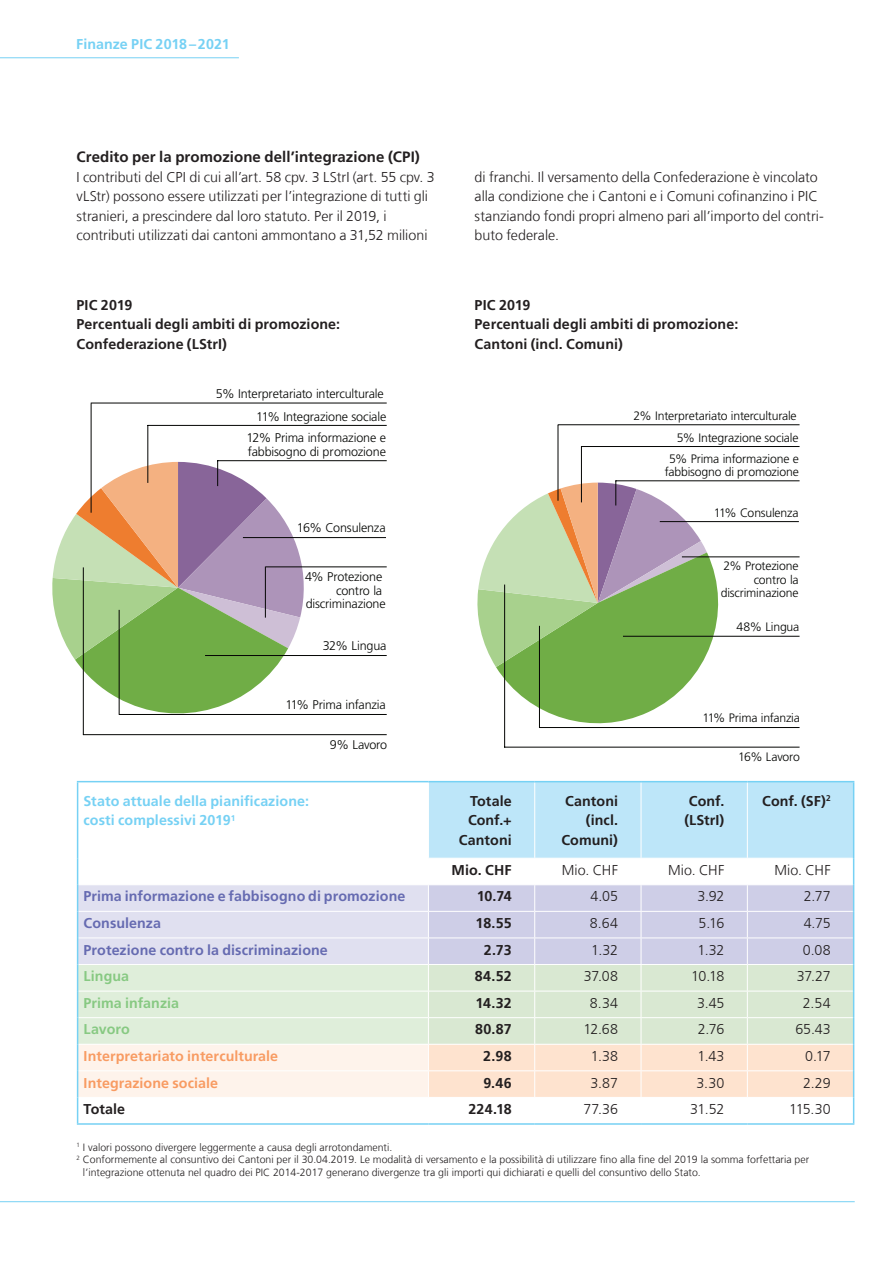
<style>
.page{position:relative;width:893px;height:1263px;background:#fff}
.page>*{position:absolute;margin:0;border:0;box-sizing:border-box;transform-origin:0 0}
.t1{font:700 15px "Frutiger LT Com";letter-spacing:.005em;color:#231f20}
.t2{font:300 14.25px/19.5px "Frutiger LT Com";color:#231f20}
.t3{font:700 14.25px/19.5px "Frutiger LT Com";letter-spacing:.005em;color:#231f20;text-align:right}
.t4{font:700 14.25px "Frutiger LT Com";letter-spacing:.005em;color:#666bb1}
.t5{font:700 14.25px/19.5px "Frutiger LT Com";letter-spacing:.005em;color:#76d1f4}
.t6{font:700 14.25px "Frutiger LT Com";letter-spacing:.005em;color:#f89b62}
.t7{font:700 14.25px "Frutiger LT Com";letter-spacing:.005em;color:#87c982}
.t8{font:300 12.6px/14px "Frutiger LT Com";letter-spacing:-.015em;color:#040503;text-align:right}
.t9{font:700 12.6px "Frutiger LT Com";color:#040503}
.t10{font:300 12.15px/13.6px "Frutiger LT Com";letter-spacing:-.015em;color:#040503;text-align:right}
.t11{font:300 10.5px "Frutiger LT Com";color:#231f20}
</style>
<div class="page">
<hr style="left:77px;top:781px;width:351px;height:1px;background:#76d1f4">
<hr style="left:428px;top:781px;width:107px;height:1px;background:#76d1f4">
<hr style="left:535px;top:781px;width:106px;height:1px;background:#76d1f4">
<hr style="left:641px;top:781px;width:106px;height:1px;background:#76d1f4">
<hr style="left:747px;top:781px;width:107px;height:1px;background:#76d1f4">
<hr style="left:77px;top:1123px;width:351px;height:2px;background:#76d1f4">
<hr style="left:428px;top:1123px;width:107px;height:2px;background:#76d1f4">
<hr style="left:535px;top:1123px;width:106px;height:2px;background:#76d1f4">
<hr style="left:641px;top:1123px;width:106px;height:2px;background:#76d1f4">
<svg style="left:77px;top:782px;width:777px;height:342px"></svg>
<hr style="left:747px;top:1123px;width:107px;height:2px;background:#76d1f4">
<hr style="left:83px;top:734px;width:304px;height:1px;background:#040503">
<hr style="left:83px;top:567px;width:1px;height:168px;background:#040503">
<hr style="left:119px;top:714px;width:268px;height:1px;background:#040503">
<hr style="left:205px;top:655px;width:182px;height:1px;background:#040503">
<hr style="left:266px;top:566px;width:121px;height:1px;background:#040503">
<hr style="left:243px;top:537px;width:143px;height:1px;background:#040503">
<svg style="left:52px;top:460px;width:259px;height:264px"></svg>
<hr style="left:265px;top:566px;width:1px;height:52px;background:#040503">
<hr style="left:217px;top:460px;width:170px;height:1px;background:#040503">
<hr style="left:147px;top:425px;width:1px;height:58px;background:#040503">
<hr style="left:147px;top:425px;width:240px;height:1px;background:#040503">
<hr style="left:91px;top:403px;width:296px;height:1px;background:#040503">
<hr style="left:91px;top:403px;width:1px;height:110px;background:#040503">
<hr style="left:504px;top:747px;width:295px;height:1px;background:#040503">
<hr style="left:504px;top:584px;width:1px;height:163px;background:#040503">
<hr style="left:539px;top:727px;width:260px;height:1px;background:#040503">
<hr style="left:623px;top:636px;width:176px;height:1px;background:#040503">
<hr style="left:682px;top:556px;width:117px;height:1px;background:#040503">
<hr style="left:660px;top:521px;width:139px;height:1px;background:#040503">
<svg style="left:477px;top:480px;width:258px;height:253px"></svg>
<hr style="left:615px;top:480px;width:184px;height:1px;background:#040503">
<hr style="left:581px;top:446px;width:1px;height:56px;background:#040503">
<hr style="left:581px;top:446px;width:218px;height:1px;background:#040503">
<hr style="left:558px;top:424px;width:241px;height:1px;background:#040503">
<hr style="left:558px;top:425px;width:1px;height:76px;background:#040503">
<hr style="left:0;top:1201px;width:855px;height:1px;background:#76d1f4">
<hr style="left:0;top:57px;width:239px;height:1px;background:#76d1f4">
<p class="t5" style="left:76px;top:34px;width:155px">Finanze PIC 2018–2021</p>
<p class="t1" style="left:77px;top:148px;width:345px">Credito per la promozione dell’integrazione (CPI)</p>
<p class="t2" style="left:77px;top:167px;width:360px">I contributi del CPI di cui all’art. 58 cpv. 3 LStrI (art. 55 cpv. 3 vLStr) possono essere utilizzati per l’integrazione di tutti gli stranieri, a prescindere dal loro statuto. Per il 2019, i contributi utilizzati dai cantoni ammontano a 31,52 milioni</p>
<p class="t2" style="left:475px;top:167px;width:351px">di franchi. Il versamento della Confederazione è vincolato alla condizione che i Cantoni e i Comuni cofinanzino i PIC stanziando fondi propri almeno pari all’importo del contri&shy;buto federale.</p>
<p class="t3" style="left:77px;top:295px;width:265px;text-align:left">PIC 2019<br>Percentuali degli ambiti di promozione:<br>Confederazione (LStrI)</p>
<p class="t3" style="left:475px;top:295px;width:265px;text-align:left">PIC 2019<br>Percentuali degli ambiti di promozione:<br>Cantoni (incl. Comuni)</p>
<p class="t9" style="left:52px;top:335px;width:51px">KIP 2019</p>
<p class="t8" style="left:216px;top:387px;width:169px">5% Interpretariato interculturale</p>
<p class="t8" style="left:256px;top:409px;width:132px">11% Integrazione sociale</p>
<p class="t8" style="left:247px;top:431px;width:141px;text-align:left">12% Prima informazione e fabbisogno di promozione</p>
<p class="t8" style="left:297px;top:521px;width:90px">16% Consulenza</p>
<p class="t8" style="left:305px;top:569px;width:82px">4% Protezione contro la discriminazione</p>
<p class="t8" style="left:323px;top:639px;width:65px">32% Lingua</p>
<p class="t8" style="left:285px;top:698px;width:102px">11% Prima infanzia</p>
<p class="t8" style="left:330px;top:737px;width:59px">9% Lavoro</p>
<p class="t10" style="left:633px;top:409px;width:165px">2% Interpretariato interculturale</p>
<p class="t10" style="left:677px;top:431px;width:123px">5% Integrazione sociale</p>
<p class="t10" style="left:665px;top:452px;width:136px;text-align:center">5% Prima informazione e fabbisogno di promozione</p>
<p class="t10" style="left:714px;top:506px;width:86px">11% Consulenza</p>
<p class="t10" style="left:721px;top:559px;width:79px">2% Protezione contro la discriminazione</p>
<p class="t10" style="left:737px;top:620px;width:64px">48% Lingua</p>
<p class="t10" style="left:702px;top:711px;width:99px">11% Prima infanzia</p>
<p class="t10" style="left:738px;top:750px;width:63px">16% Lavoro</p>
<p class="t5" style="left:84px;top:791px;width:227px">Stato attuale della pianificazione: costi complessivi 2019<sup>1</sup></p>
<p class="t3" style="left:459px;top:791px;width:54px">Totale<br>Conf.+<br>Cantoni</p>
<p class="t3" style="left:561px;top:791px;width:58px">Cantoni (incl.<br>Comuni)</p>
<p class="t3" style="left:684px;top:791px;width:41px;text-align:center">Conf. (LStrI)</p>
<p class="t3" style="left:762px;top:791px;width:70px">Conf. (SF)<sup>2</sup></p>
<p class="t3" style="left:452px;top:860px;width:62px">Mio. CHF</p>
<p class="t2" style="left:562px;top:860px;width:58px">Mio. CHF</p>
<p class="t2" style="left:668px;top:860px;width:58px">Mio. CHF</p>
<p class="t2" style="left:774px;top:860px;width:58px">Mio. CHF</p>
<p class="t4" style="left:84px;top:888px;width:323px">Prima informazione e fabbisogno di promozione</p>
<p class="t3" style="left:477px;top:887px;width:37px">10.74</p>
<p class="t2" style="left:590px;top:887px;width:29px">4.05</p>
<p class="t2" style="left:697px;top:887px;width:29px">3.92</p>
<p class="t2" style="left:804px;top:887px;width:28px">2.77</p>
<p class="t4" style="left:84px;top:915px;width:79px">Consulenza</p>
<p class="t3" style="left:476px;top:913px;width:38px">18.55</p>
<p class="t2" style="left:590px;top:913px;width:30px">8.64</p>
<p class="t2" style="left:699px;top:913px;width:27px">5.16</p>
<p class="t2" style="left:804px;top:913px;width:28px">4.75</p>
<p class="t4" style="left:84px;top:941px;width:246px">Protezione contro la discriminazione</p>
<p class="t3" style="left:484px;top:940px;width:30px">2.73</p>
<p class="t2" style="left:591px;top:940px;width:28px">1.32</p>
<p class="t2" style="left:698px;top:940px;width:28px">1.32</p>
<p class="t2" style="left:803px;top:940px;width:29px">0.08</p>
<p class="t7" style="left:84px;top:968px;width:47px">Lingua</p>
<p class="t3" style="left:475px;top:966px;width:38px">84.52</p>
<p class="t2" style="left:584px;top:967px;width:36px">37.08</p>
<p class="t2" style="left:691px;top:967px;width:35px">10.18</p>
<p class="t2" style="left:797px;top:967px;width:35px">37.27</p>
<p class="t7" style="left:84px;top:994px;width:97px">Prima infanzia</p>
<p class="t3" style="left:475px;top:993px;width:38px">14.32</p>
<p class="t2" style="left:590px;top:993px;width:30px">8.34</p>
<p class="t2" style="left:697px;top:993px;width:29px">3.45</p>
<p class="t2" style="left:803px;top:993px;width:29px">2.54</p>
<p class="t7" style="left:84px;top:1021px;width:48px">Lavoro</p>
<p class="t3" style="left:475px;top:1020px;width:38px">80.87</p>
<p class="t2" style="left:583px;top:1020px;width:36px">12.68</p>
<p class="t2" style="left:698px;top:1020px;width:28px">2.76</p>
<p class="t2" style="left:795px;top:1020px;width:37px">65.43</p>
<p class="t6" style="left:84px;top:1048px;width:196px">Interpretariato interculturale</p>
<p class="t3" style="left:483px;top:1046px;width:30px">2.98</p>
<p class="t2" style="left:591px;top:1046px;width:29px">1.38</p>
<p class="t2" style="left:697px;top:1046px;width:28px">1.43</p>
<p class="t2" style="left:805px;top:1046px;width:27px">0.17</p>
<p class="t6" style="left:84px;top:1074px;width:136px">Integrazione sociale</p>
<p class="t3" style="left:483px;top:1073px;width:30px">9.46</p>
<p class="t2" style="left:590px;top:1073px;width:29px">3.87</p>
<p class="t2" style="left:696px;top:1073px;width:29px">3.30</p>
<p class="t2" style="left:803px;top:1073px;width:29px">2.29</p>
<p class="t3" style="left:84px;top:1099px;width:43px">Totale</p>
<p class="t3" style="left:469px;top:1099px;width:45px">224.18</p>
<p class="t2" style="left:584px;top:1099px;width:36px">77.36</p>
<p class="t2" style="left:690px;top:1099px;width:36px">31.52</p>
<p class="t2" style="left:789px;top:1099px;width:43px">115.30</p>
<p class="t11" style="left:77px;top:1141px;width:317px"><sup>1</sup> I valori possono divergere leggermente a causa degli arrotondamenti.</p>
<p class="t11" style="left:77px;top:1153px;width:734px"><sup>2</sup> Conformemente al consuntivo dei Cantoni per il 30.04.2019. Le modalità di versamento e la possibilità di utilizzare fino alla fine del 2019 la somma forfettaria per</p>
<p class="t11" style="left:83px;top:1166px;width:619px">l’integrazione ottenuta nel quadro dei PIC 2014-2017 generano divergenze tra gli importi qui dichiarati e quelli del consuntivo dello Stato.</p>
</div>
